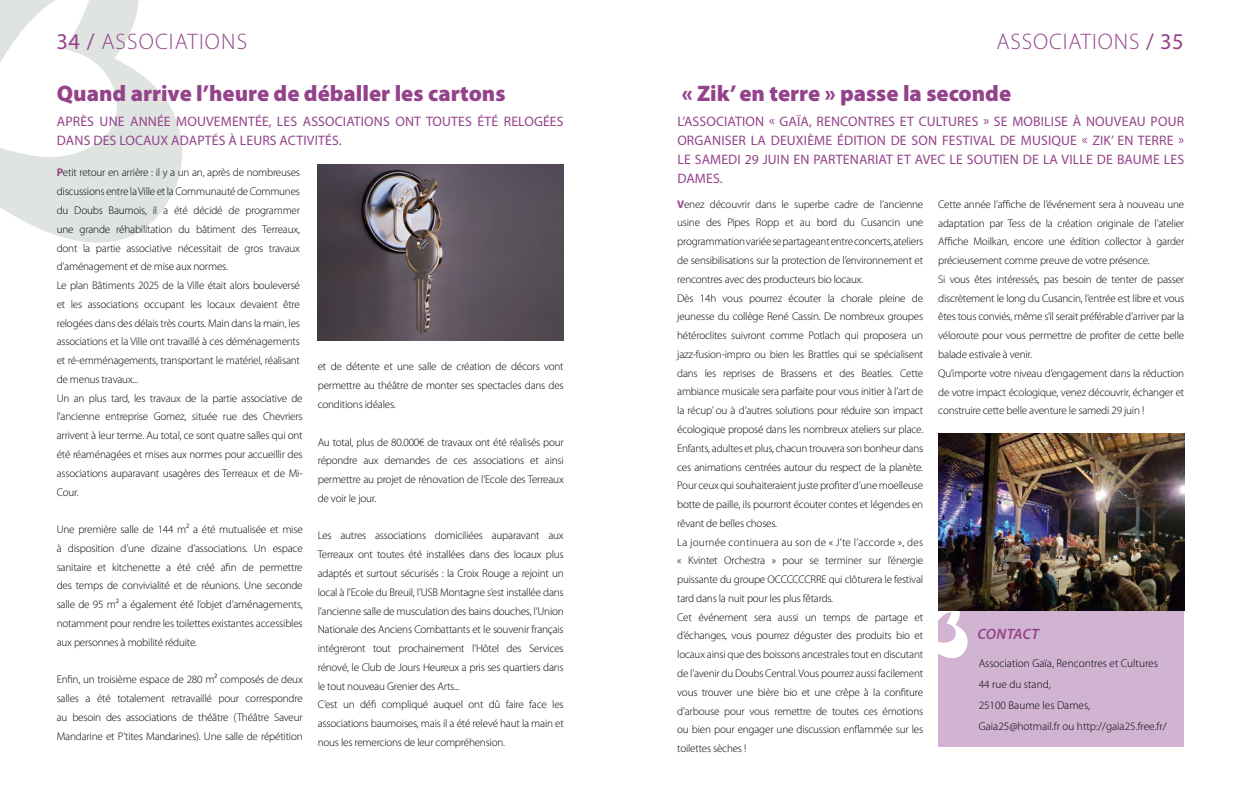
<style>
.page{position:relative;width:1241px;height:798px;background:#fff}
.page>*{position:absolute;margin:0;border:0;box-sizing:border-box;transform-origin:0 0}
.t1{font:900 22.5px "Myriad Pro";color:#94438b}
.t2{font:300 22.5px "Myriad Pro";letter-spacing:.04em;color:#94438b}
.t3{font:italic 600 15px "Myriad Pro";letter-spacing:.01em;color:#94438b}
.t4{font:13.75px/18.8px "Myriad Pro";letter-spacing:.01em;color:#94438b}
.t5{font:300 11.25px/21px "Myriad Pro";color:#000}
.t6{font:300 11.12px/18.8px "Myriad Pro";letter-spacing:-.02em;color:#000}
.s1{font-weight:400}
.s2{font-weight:700;color:#94438b}
</style>
<div class="page">
<svg style="left:0;top:0;width:182px;height:243px;fill:#dfe4e1"></svg>
<img style="left:318px;top:165px;width:245px;height:175px">
<div style="left:938px;top:610px;width:245px;height:136px;background:#d0b4d1"></div>
<svg style="left:938px;top:610px;width:30px;height:49px"></svg>
<img style="left:938px;top:433px;width:245px;height:177px">
<h1 class="t2" style="left:56px;top:28px;width:192px"><span class="s1">34 /</span> ASSOCIATIONS</h1>
<h1 class="t2" style="left:996px;top:28px;width:189px">ASSOCIATIONS <span class="s1">/ 35</span></h1>
<h1 class="t1" style="left:57px;top:79px;width:450px">Quand arrive l’heure de déballer les cartons</h1>
<p class="t4" style="left:57px;top:112px;width:508px">APRÈS UNE ANNÉE MOUVEMENTÉE, LES ASSOCIATIONS ONT TOUTES ÉTÉ RELOGÉES<br>DANS DES LOCAUX ADAPTÉS À LEURS ACTIVITÉS.</p>
<p class="t6" style="left:57px;top:163px;width:247px"><span class="s2">P</span>etit retour en arrière : il y a un an, après de nombreuses discussions entre la Ville et la Communauté de Communes du Doubs Baumois, il a été décidé de programmer une grande réhabilitation du bâtiment des Terreaux, dont la partie associative nécessitait de gros travaux d’aménagement et de mise aux normes.<br>Le plan Bâtiments 2025 de la Ville était alors bouleversé et les associations occupant les locaux devaient être relogées dans des délais très courts. Main dans la main, les associations et la Ville ont travaillé à ces déménagements et ré-emménagements, transportant le matériel, réalisant de menus travaux...<br>Un an plus tard, les travaux de la partie associative de l’ancienne entreprise Gomez, située rue des Chevriers arrivent à leur terme. Au total, ce sont quatre salles qui ont été réaménagées et mises aux normes pour accueillir des associations auparavant usagères des Terreaux et de Mi-Cour.</p>
<p class="t6" style="left:57px;top:519px;width:247px;text-align:justify">Une première salle de 144 m² a été mutualisée et mise à disposition d’une dizaine d’associations. Un espace sanitaire et kitchenette a été créé afin de permettre des temps de convivialité et de réunions. Une seconde salle de 95 m² a également été l’objet d’aménagements, notamment pour rendre les toilettes existantes accessibles aux personnes à mobilité réduite.</p>
<p class="t6" style="left:57px;top:669px;width:247px;text-align:justify">Enfin, un troisième espace de 280 m² composés de deux salles a été totalement retravaillé pour correspondre au besoin des associations de théâtre (Théâtre Saveur Mandarine et P’tites Mandarines). Une salle de répétition</p>
<h1 class="t1" style="left:681px;top:79px;width:331px">« Zik’ en terre » passe la seconde</h1>
<p class="t4" style="left:677px;top:112px;width:508px;text-align:justify">L’ASSOCIATION « GAÏA, RENCONTRES ET CULTURES » SE MOBILISE À NOUVEAU POUR ORGANISER LA DEUXIÈME ÉDITION DE SON FESTIVAL DE MUSIQUE « ZIK’ EN TERRE » LE SAMEDI 29 JUIN EN PARTENARIAT ET AVEC LE SOUTIEN DE LA VILLE DE BAUME LES DAMES.</p>
<p class="t6" style="left:677px;top:194px;width:247px"><span class="s2">V</span>enez découvrir dans le superbe cadre de l’ancienne usine des Pipes Ropp et au bord du Cusancin une programmation variée se partageant entre concerts, ateliers de sensibilisations sur la protection de l’environnement et rencontres avec des producteurs bio locaux.<br>Dès 14h vous pourrez écouter la chorale pleine de jeunesse du collège René Cassin. De nombreux groupes hétéroclites suivront comme Potlach qui proposera un jazz-fusion-impro ou bien les Brattles qui se spécialisent dans les reprises de Brassens et des Beatles. Cette ambiance musicale sera parfaite pour vous initier à l’art de la récup’ ou à d’autres solutions pour réduire son impact écologique proposé dans les nombreux ateliers sur place.<br>Enfants, adultes et plus, chacun trouvera son bonheur dans ces animations centrées autour du respect de la planète.<br>Pour ceux qui souhaiteraient juste profiter d’une moelleuse botte de paille, ils pourront écouter contes et légendes en rêvant de belles choses.<br>La journée continuera au son de « J’te l’accorde », des « Kvintet Orchestra » pour se terminer sur l’énergie puissante du groupe OCCCCCCRRE qui clôturera le festival tard dans la nuit pour les plus fêtards.<br>Cet événement sera aussi un temps de partage et d’échanges, vous pourrez déguster des produits bio et locaux ainsi que des boissons ancestrales tout en discutant de l’avenir du Doubs Central. Vous pourrez aussi facilement vous trouver une bière bio et une crêpe à la confiture d’arbouse pour vous remettre de toutes ces émotions ou bien pour engager une discussion enflammée sur les toilettes sèches !</p>
<p class="t6" style="left:938px;top:194px;width:247px">Cette année l’affiche de l’événement sera à nouveau une adaptation par Tess de la création originale de l’atelier Affiche Moilkan, encore une édition collector à garder précieusement comme preuve de votre présence.<br>Si vous êtes intéressés, pas besoin de tenter de passer discrètement le long du Cusancin, l’entrée est libre et vous êtes tous conviés, même s’il serait préférable d’arriver par la véloroute pour vous permettre de profiter de cette belle balade estivale à venir.<br>Qu’importe votre niveau d’engagement dans la réduction de votre impact écologique, venez découvrir, échanger et construire cette belle aventure le samedi 29 juin !</p>
<p class="t6" style="left:318px;top:357px;width:247px;text-align:justify">et de détente et une salle de création de décors vont permettre au théâtre de monter ses spectacles dans des conditions idéales.</p>
<p class="t6" style="left:318px;top:432px;width:247px;text-align:justify">Au total, plus de 80.000€ de travaux ont été réalisés pour répondre aux demandes de ces associations et ainsi permettre au projet de rénovation de l’Ecole des Terreaux de voir le jour.</p>
<p class="t6" style="left:318px;top:526px;width:247px">Les autres associations domiciliées auparavant aux Terreaux ont toutes été installées dans des locaux plus adaptés et surtout sécurisés : la Croix Rouge a rejoint un local à l’Ecole du Breuil, l’USB Montagne s’est installée dans l’ancienne salle de musculation des bains douches, l’Union Nationale des Anciens Combattants et le souvenir français intégreront tout prochainement l’Hôtel des Services rénové, le Club de Jours Heureux a pris ses quartiers dans le tout nouveau Grenier des Arts...<br>C’est un défi compliqué auquel ont dû faire face les associations baumoises, mais il a été relevé haut la main et nous les remercions de leur compréhension.</p>
<h2 class="t3" style="left:977px;top:624px;width:63px">CONTACT</h2>
<p class="t5" style="left:978px;top:652px;width:190px">Association Gaïa, Rencontres et Cultures<br>44 rue du stand,<br>25100 Baume les Dames,<br>Gaia25@hotmail.fr ou http://gaia25.free.fr/</p>
</div>
